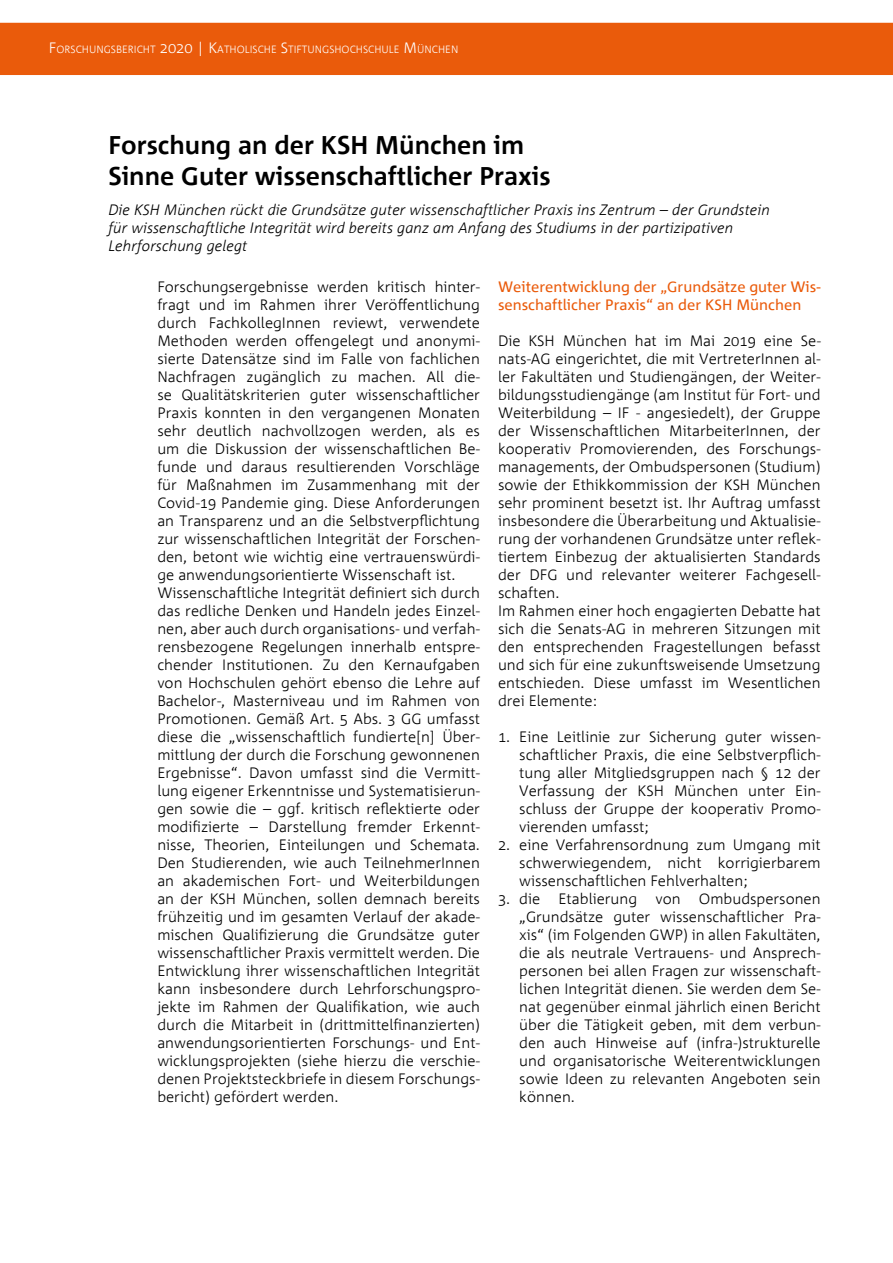
<style>
.page{position:relative;width:893px;height:1263px;background:#fff}
.page>*{position:absolute;margin:0;border:0;box-sizing:border-box;transform-origin:0 0}
.t1{font:700 25.5px/30.6px "Corpid";color:#000}
.t2{font:300 15px/18px "Corpid";color:#000;text-align:justify}
.t3{font:italic 300 15px/18px "Corpid";color:#000}
.t4{font:15px/18px "Corpid";color:#ea5b0b}
.t5{font:300 10.5px "Corpid";color:#fff}
.s1{font-size:15px}
</style>
<div class="page">
<div style="left:0;top:22px;width:893px;height:53px;background:#ea5b0b"></div>
<p class="t5" style="left:49px;top:43px;width:411px"><span class="s1">F</span>ORSCHUNGSBERICHT <span class="s1">2020 | K</span>ATHOLISCHE <span class="s1">S</span>TIFTUNGSHOCHSCHULE <span class="s1">M</span>ÜNCHEN</p>
<h1 class="t1" style="left:108px;top:129px;width:444px">Forschung an der KSH München im<br>Sinne Guter wissenschaftlicher Praxis</h1>
<p class="t3" style="left:108px;top:201px;width:663px">Die KSH München rückt die Grundsätze guter wissenschaftlicher Praxis ins Zentrum – der Grundstein für wissenschaftliche Integrität wird bereits ganz am Anfang des Studiums in der partizipativen<br>Lehrforschung gelegt</p>
<p class="t2" style="left:157px;top:277px;width:324px;text-align:left">Forschungsergebnisse werden kritisch hinter&shy;fragt und im Rahmen ihrer Veröffentlichung durch FachkollegInnen reviewt, verwendete Methoden werden offengelegt und anonymi&shy;sierte Datensätze sind im Falle von fachlichen Nachfragen zugänglich zu machen. All die&shy;se Qualitätskriterien guter wissenschaftlicher Praxis konnten in den vergangenen Monaten sehr deutlich nachvollzogen werden, als es um die Diskussion der wissenschaftlichen Be&shy;funde und daraus resultierenden Vorschläge für Maßnahmen im Zusammenhang mit der Covid-19 Pandemie ging. Diese Anforderungen an Transparenz und an die Selbstverpflichtung zur wissenschaftlichen Integrität der Forschen&shy;den, betont wie wichtig eine vertrauenswürdi&shy;ge anwendungsorientierte Wissenschaft ist.<br>Wissenschaftliche Integrität definiert sich durch das redliche Denken und Handeln jedes Einzel&shy;nen, aber auch durch organisations- und verfah&shy;rensbezogene Regelungen innerhalb entspre&shy;chender Institutionen. Zu den Kernaufgaben von Hochschulen gehört ebenso die Lehre auf Bachelor-, Masterniveau und im Rahmen von Promotionen. Gemäß Art. 5 Abs. 3 GG umfasst diese die „wissenschaftlich fundierte[n] Über&shy;mittlung der durch die Forschung gewonnenen Ergebnisse“. Davon umfasst sind die Vermitt&shy;lung eigener Erkenntnisse und Systematisierun&shy;gen sowie die – ggf. kritisch reflektierte oder modifizierte – Darstellung fremder Erkennt&shy;nisse, Theorien, Einteilungen und Schemata.<br>Den Studierenden, wie auch TeilnehmerInnen an akademischen Fort- und Weiterbildungen an der KSH München, sollen demnach bereits frühzeitig und im gesamten Verlauf der akade&shy;mischen Qualifizierung die Grundsätze guter wissenschaftlicher Praxis vermittelt werden. Die Entwicklung ihrer wissenschaftlichen Integrität kann insbesondere durch Lehrforschungspro&shy;jekte im Rahmen der Qualifikation, wie auch durch die Mitarbeit in (drittmittelfinanzierten) anwendungsorientierten Forschungs- und Ent&shy;wicklungsprojekten (siehe hierzu die verschie&shy;denen Projektsteckbriefe in diesem Forschungs&shy;bericht) gefördert werden.</p>
<p class="t4" style="left:498px;top:277px;width:324px">Weiterentwicklung der „Grundsätze guter Wis&shy;senschaftlicher Praxis“ an der KSH München</p>
<p class="t2" style="left:498px;top:331px;width:324px;text-align:left">Die KSH München hat im Mai 2019 eine Se&shy;nats-AG eingerichtet, die mit VertreterInnen al&shy;ler Fakultäten und Studiengängen, der Weiter&shy;bildungsstudiengänge (am Institut für Fort- und Weiterbildung – IF - angesiedelt), der Gruppe der Wissenschaftlichen MitarbeiterInnen, der kooperativ Promovierenden, des Forschungs&shy;managements, der Ombudspersonen (Studium) sowie der Ethikkommission der KSH München sehr prominent besetzt ist. Ihr Auftrag umfasst insbesondere die Überarbeitung und Aktualisie&shy;rung der vorhandenen Grundsätze unter reflek&shy;tiertem Einbezug der aktualisierten Standards der DFG und relevanter weiterer Fachgesell&shy;schaften.<br>Im Rahmen einer hoch engagierten Debatte hat sich die Senats-AG in mehreren Sitzungen mit den entsprechenden Fragestellungen befasst und sich für eine zukunftsweisende Umsetzung entschieden. Diese umfasst im Wesentlichen drei Elemente:</p>
<p class="t2" style="left:519px;top:727px;width:303px;text-indent:-21px">1. Eine Leitlinie zur Sicherung guter wissen&shy;schaftlicher Praxis, die eine Selbstverpflich&shy;tung aller Mitgliedsgruppen nach § 12 der Verfassung der KSH München unter Ein&shy;schluss der Gruppe der kooperativ Promo&shy;vierenden umfasst;</p>
<p class="t2" style="left:519px;top:835px;width:303px;text-indent:-21px">2. eine Verfahrensordnung zum Umgang mit schwerwiegendem, nicht korrigierbarem wissenschaftlichen Fehlverhalten;</p>
<p class="t2" style="left:519px;top:889px;width:303px;text-indent:-21px">3. die Etablierung von Ombudspersonen „Grundsätze guter wissenschaftlicher Pra&shy;xis“ (im Folgenden GWP) in allen Fakultäten, die als neutrale Vertrauens- und Ansprech&shy;personen bei allen Fragen zur wissenschaft&shy;lichen Integrität dienen. Sie werden dem Se&shy;nat gegenüber einmal jährlich einen Bericht über die Tätigkeit geben, mit dem verbun&shy;den auch Hinweise auf (infra-)strukturelle und organisatorische Weiterentwicklungen sowie Ideen zu relevanten Angeboten sein können.</p>
</div>
